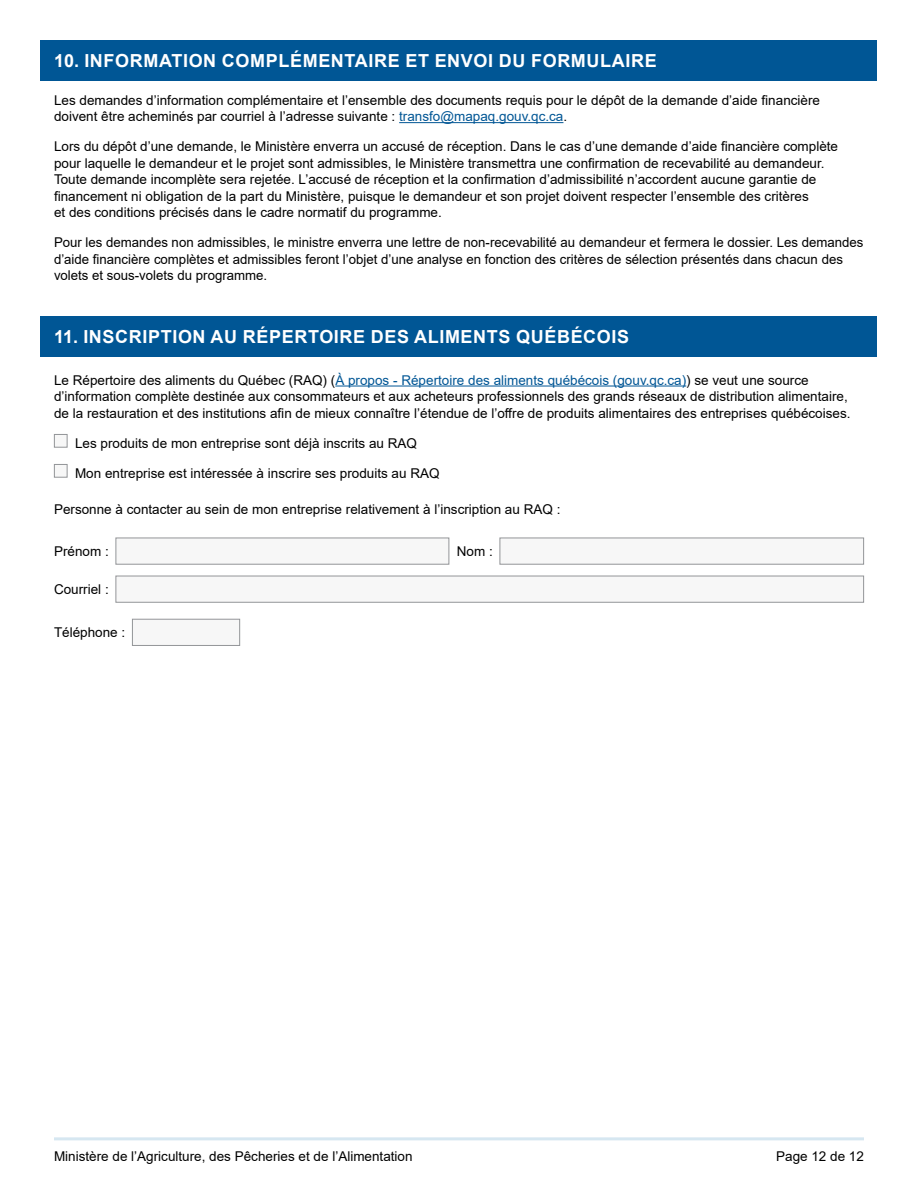
<style>
.page{position:relative;width:918px;height:1188px;background:#fff}
.page>*{position:absolute;margin:0;border:0;box-sizing:border-box;transform-origin:0 0}
.t1{font:700 18px "Wfqgjl Arial";letter-spacing:.035em;color:#fff}
.t2{font:13.5px/16.5px "Ggssfb Arial";color:#000}
.t3{font:13.5px "Dhfxbh Arial";color:#000}
.t4{font:13.5px "Lhsxnd Arial";color:#000}
.s1{color:#005695}
.s2{font-family:"Lhsxnd Arial"}
</style>
<div class="page">
<hr style="left:54px;top:1137px;width:810px;height:3px;background:#d6e7f1">
<div style="left:40px;top:40px;width:838px;height:41px;background:#005695"></div>
<div style="left:40px;top:316px;width:838px;height:40px;background:#005695"></div>
<hr style="left:399px;top:122px;width:164px;height:1px;background:#005695">
<hr style="left:335px;top:386px;width:351px;height:1px;background:#005695">
<div style="left:54px;top:434px;width:14px;height:14px;background:#f7f7f7;border:1px solid #939598"></div>
<div style="left:54px;top:464px;width:14px;height:14px;background:#f7f7f7;border:1px solid #939598"></div>
<div style="left:116px;top:538px;width:333px;height:27px;background:#f7f7f7;border:1px solid #939598"></div>
<div style="left:500px;top:538px;width:364px;height:27px;background:#f7f7f7;border:1px solid #939598"></div>
<div style="left:116px;top:576px;width:748px;height:27px;background:#f7f7f7;border:1px solid #939598"></div>
<div style="left:132px;top:619px;width:108px;height:27px;background:#f7f7f7;border:1px solid #939598"></div>
<h2 class="t1" style="left:54px;top:48px;width:604px">10. INFORMATION COMPLÉMENTAIRE ET ENVOI DU FORMULAIRE</h2>
<p class="t2" style="left:54px;top:92px;width:768px">Les demandes d’information complémentaire et l’ensemble des documents requis pour le dépôt de la demande d’aide financière doivent être acheminés par courriel à l’adresse suivante : <span class="s1">transfo@mapaq.gouv.qc.ca</span><span class="s2">.</span></p>
<p class="t2" style="left:54px;top:138px;width:786px">Lors du dépôt d’une demande, le Ministère enverra un accusé de réception. Dans le cas d’une demande d’aide financière complète pour laquelle le demandeur et le projet sont admissibles, le Ministère transmettra une confirmation de recevabilité au demandeur.<br>Toute demande incomplète sera rejetée. L’accusé de réception et la confirmation d’admissibilité n’accordent aucune garantie de financement ni obligation de la part du Ministère, puisque le demandeur et son projet doivent respecter l’ensemble des critères<br>et des conditions précisés dans le cadre normatif du programme.</p>
<p class="t2" style="left:54px;top:234px;width:811px">Pour les demandes non admissibles, le ministre enverra une lettre de non-recevabilité au demandeur et fermera le dossier. Les demandes d’aide financière complètes et admissibles feront l’objet d’une analyse en fonction des critères de sélection présentés dans chacun des volets et sous-volets du programme.</p>
<h2 class="t1" style="left:54px;top:324px;width:577px">11. INSCRIPTION AU RÉPERTOIRE DES ALIMENTS QUÉBÉCOIS</h2>
<p class="t2" style="left:54px;top:372px;width:798px">Le Répertoire des aliments du Québec (RAQ) (<span class="s1">À propos - Répertoire des aliments québécois (gouv.qc.ca)</span>) se veut une source d’information complète destinée aux consommateurs et aux acheteurs professionnels des grands réseaux de distribution alimentaire, de la restauration et des institutions afin de mieux connaître l’étendue de l’offre de produits alimentaires des entreprises québécoises.</p>
<p class="t2" style="left:75px;top:435px;width:344px">Les produits de mon entreprise sont déjà inscrits au RAQ</p>
<p class="t2" style="left:75px;top:465px;width:366px">Mon entreprise est intéressée à inscrire ses produits au RAQ</p>
<p class="t2" style="left:54px;top:501px;width:508px">Personne à contacter au sein de mon entreprise relativement à l’inscription au RAQ :</p>
<p class="t2" style="left:54px;top:543px;width:56px">Prénom :</p>
<p class="t2" style="left:457px;top:543px;width:38px">Nom :</p>
<p class="t2" style="left:54px;top:581px;width:56px">Courriel :</p>
<p class="t2" style="left:54px;top:624px;width:73px">Téléphone :</p>
<p class="t3" style="left:54px;top:1147px;width:360px">Ministère de l’Agriculture, des Pêcheries et de l’Alimentation</p>
<p class="t4" style="left:776px;top:1147px;width:89px">Page 12 de 12</p>
</div>
